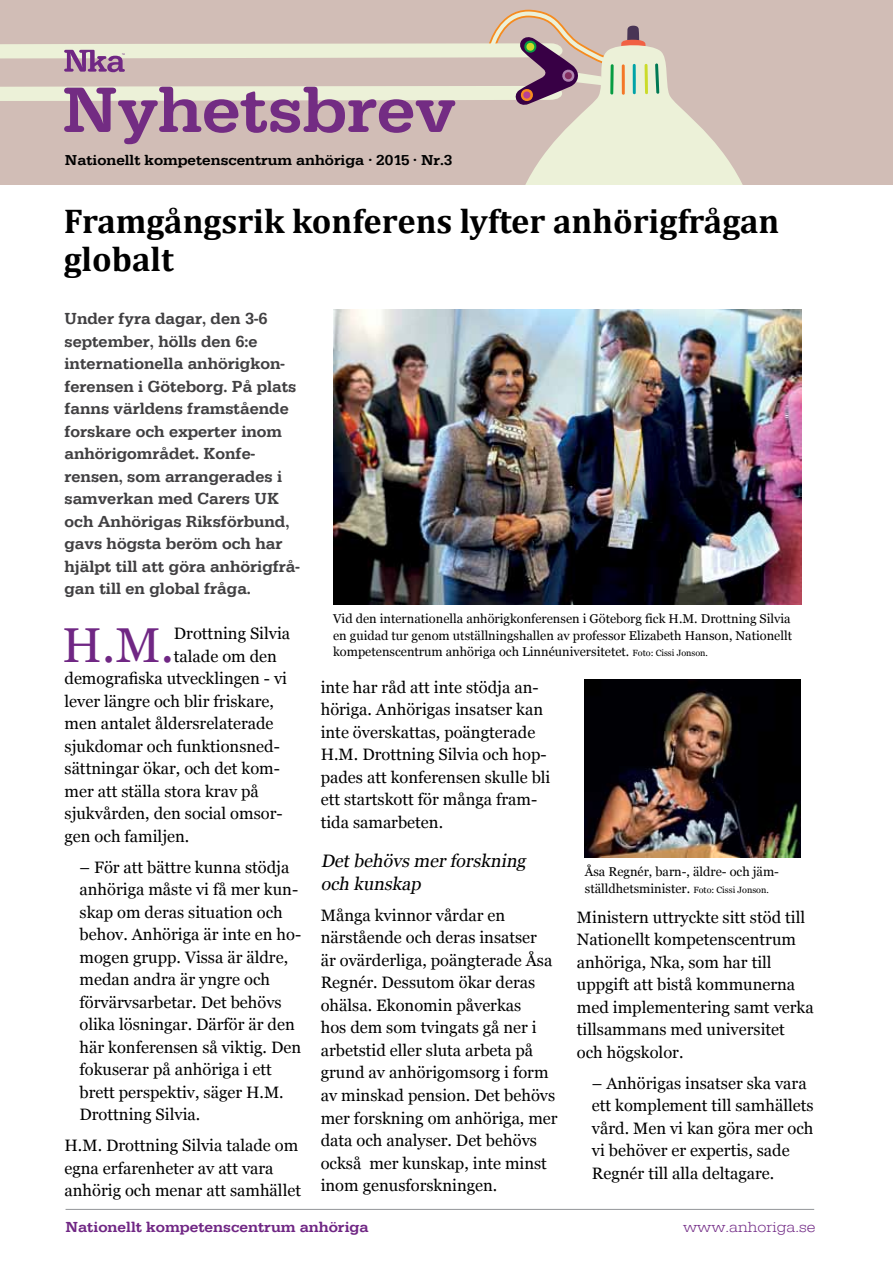
<style>
.page{position:relative;width:893px;height:1263px;background:#fff}
.page>*{position:absolute;margin:0;border:0;box-sizing:border-box;transform-origin:0 0}
.t1{font:500 66.6px "Typewriter URW Wid";color:#732c83}
.t2{font:48.9px "Georgia";color:#702784}
.t3{font:700 34.5px/38px "Cambria";color:#000}
.t4{font:italic 18px/22.5px "Georgia";color:#000}
.t5{font:16.5px/22.5px "Georgia";color:#000}
.t6{font:500 16.5px/22.5px "Typewriter URW";color:#414042}
.t7{font:500 15px "Typewriter URW Wid";color:#702784}
.t8{font:300 15px "Typewriter URW Ext Wid";color:#702784}
.t9{font:500 14.85px "Typewriter URW Wid";color:#000}
.t10{font:12.75px/16.5px "Georgia";color:#000;text-align:justify}
.s1{font-size:9px}
</style>
<div class="page">
<div style="left:0;top:0;width:893px;height:184px;background:#d1bdb6"></div>
<svg style="left:0;top:10px;width:742px;height:174px"></svg>
<hr style="left:66px;top:1209px;width:748px;height:1px;background:#939598">
<img style="left:333px;top:310px;width:468px;height:294px">
<img style="left:585px;top:680px;width:216px;height:177px">
<h1 class="t1" style="left:62px;top:71px;width:395px">Nyhetsbrev</h1>
<p class="t9" style="left:65px;top:152px;width:389px">Nationellt kompetenscentrum anhöriga · 2015 · Nr.3</p>
<h3 class="t3" style="left:64px;top:201px;width:717px">Framgångsrik konferens lyfter anhörigfrågan globalt</h3>
<p class="t6" style="left:65px;top:308px;width:237px">Under fyra dagar, den 3-6 september, hölls den 6:e internationella anhörigkon&shy;ferensen i Göteborg. På plats fanns världens framstående forskare och experter inom anhörigområdet. Konfe&shy;rensen, som arrangerades i samverkan med Carers UK och Anhörigas Riksförbund, gavs högsta beröm och har hjälpt till att göra anhörigfrå&shy;gan till en global fråga.</p>
<h2 class="t2" style="left:62px;top:615px;width:113px">H.M.</h2>
<p class="t5" style="left:174px;top:622px;width:118px">Drottning Silvia</p>
<p class="t5" style="left:174px;top:645px;width:105px">talade om den</p>
<p class="t5" style="left:65px;top:667px;width:224px">demografiska utvecklingen - vi</p>
<p class="t5" style="left:65px;top:690px;width:211px">lever längre och blir friskare,</p>
<p class="t5" style="left:65px;top:712px;width:210px">men antalet åldersrelaterade</p>
<p class="t5" style="left:65px;top:735px;width:217px">sjukdomar och funktionsned-</p>
<p class="t5" style="left:65px;top:757px;width:217px">sättningar ökar, och det kom-</p>
<p class="t5" style="left:65px;top:780px;width:196px">mer att ställa stora krav på</p>
<p class="t5" style="left:65px;top:802px;width:220px">sjukvården, den social omsor-</p>
<p class="t5" style="left:65px;top:825px;width:126px">gen och familjen.</p>
<p class="t5" style="left:80px;top:856px;width:223px">– För att bättre kunna stödja anhöriga måste vi få mer kun&shy;skap om deras situation och behov. Anhöriga är inte en ho&shy;mogen grupp. Vissa är äldre, medan andra är yngre och förvärvsarbetar. Det behövs olika lösningar. Därför är den här konferensen så viktig. Den fokuserar på anhöriga i ett brett perspektiv, säger H.M.<br>Drottning Silvia.</p>
<p class="t5" style="left:65px;top:1135px;width:238px">H.M. Drottning Silvia talade om egna erfarenheter av att vara anhörig och menar att samhället</p>
<p class="t10" style="left:333px;top:611px;width:460px">Vid den internationella anhörigkonferensen i Göteborg fick H.M. Drottning Silvia en guidad tur genom utställningshallen av professor Elizabeth Hanson, Nationellt kompetenscentrum anhöriga och Linnéuniversitetet. <span class="s1">Foto: Cissi Jonson.</span></p>
<p class="t5" style="left:321px;top:676px;width:231px">inte har råd att inte stödja an&shy;höriga. Anhörigas insatser kan inte överskattas, poängterade<br>H.M. Drottning Silvia och hop&shy;pades att konferensen skulle bli ett startskott för många fram&shy;tida samarbeten.</p>
<p class="t4" style="left:321px;top:850px;width:211px">Detbehövs merforskning och kunskap</p>
<p class="t5" style="left:321px;top:904px;width:238px">Många kvinnor vårdar en närstående och deras insatser<br>är ovärderliga, poängterade Åsa<br>Regnér. Dessutom ökar deras ohälsa. Ekonomin påverkas<br>hos dem som tvingats gå ner i arbetstid eller sluta arbeta på grund av anhörigomsorg i form av minskad pension. Det behövs mer forskning om anhöriga, mer data och analyser. Det behövs också mer kunskap, inte minst inom genusforskningen.</p>
<p class="t5" style="left:577px;top:906px;width:238px">Ministern uttryckte sitt stöd till<br>Nationellt kompetenscentrum anhöriga, Nka, som har till uppgift att bistå kommunerna med implementering samt verka tillsammans med universitet och högskolor.</p>
<p class="t10" style="left:585px;top:864px;width:196px">Åsa Regnér, barn-, äldre- och jäm&shy;ställdhetsminister. <span class="s1">Foto: Cissi Jonson.</span></p>
<p class="t5" style="left:592px;top:1072px;width:223px">– Anhörigas insatser ska vara ett komplement till samhällets vård. Men vi kan göra mer och vi behöver er expertis, sade<br>Regnér till alla deltagare.</p>
<p class="t7" style="left:66px;top:1218px;width:305px">Nationellt kompetenscentrum anhöriga</p>
<p class="t8" style="left:683px;top:1218px;width:134px">www.anhoriga.se</p>
</div>
